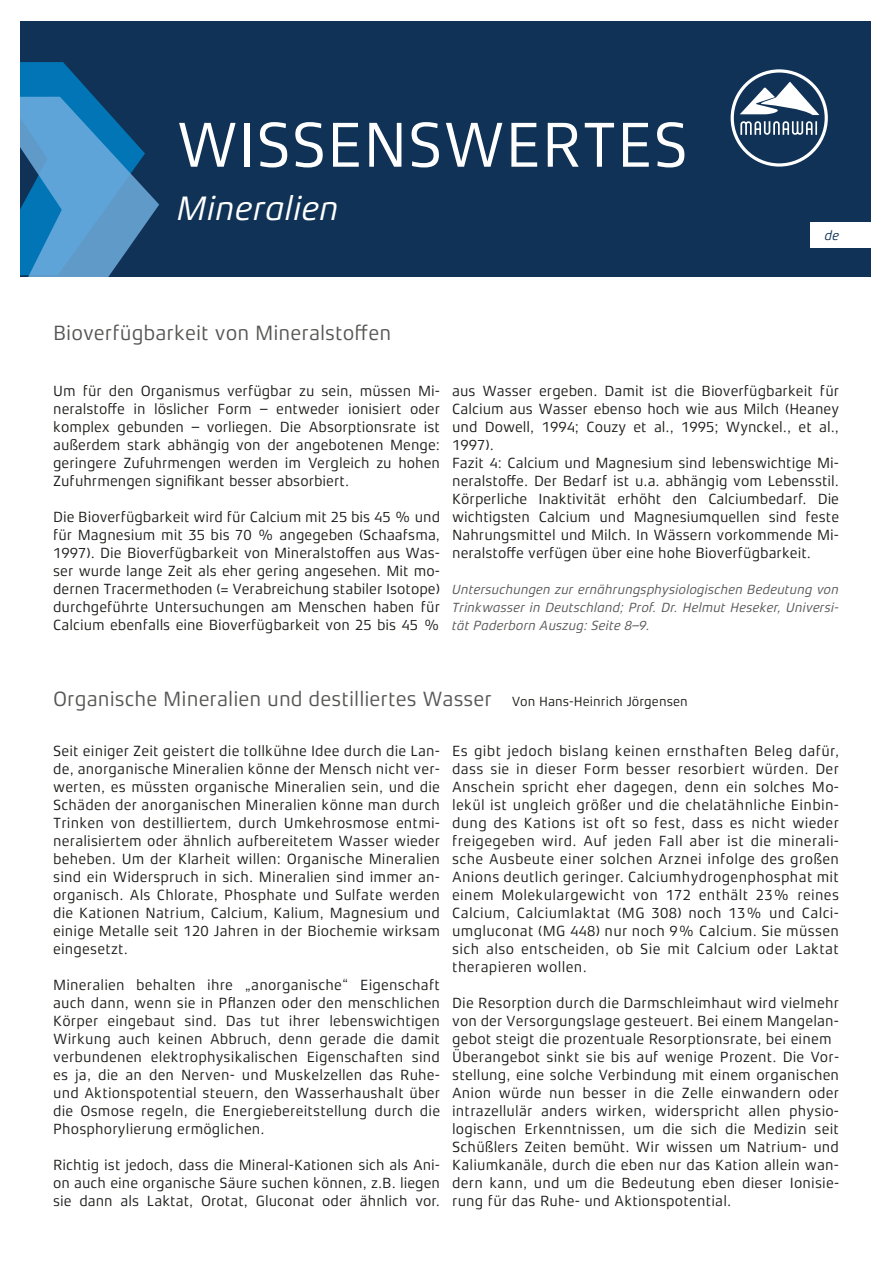
<style>
.page{position:relative;width:893px;height:1263px;background:#fff}
.page>*{position:absolute;margin:0;border:0;box-sizing:border-box;transform-origin:0 0}
.t1{font:64.5px "Xenois Sans Pro";color:#fff}
.t2{font:italic 34.5px "Xenois Sans Pro";color:#fff}
.t3{font:21px "Xenois Sans Pro";color:#575756}
.t4{font:15px/18px "Xenois Sans Pro";letter-spacing:.01em;color:#1d1d1b;text-align:justify}
.t5{font:italic 13.5px/18px "Xenois Sans Pro";color:#575756;text-align:justify}
.t6{font:italic 13.5px "Xenois Sans Pro";color:#103256}
.s1{font-size:13.5px;color:#1d1d1b}
</style>
<div class="page">
<div style="left:20px;top:21px;width:851px;height:255px;background:#103256"></div>
<svg style="left:20px;top:62px;width:139px;height:214px"></svg>
<svg style="left:731px;top:69px;width:97px;height:98px"></svg>
<div style="left:810px;top:222px;width:60px;height:26px;background:#fff"></div>
<h1 class="t1" style="left:176px;top:108px;width:233px">Wissensw</h1>
<h1 class="t1" style="left:505px;top:108px;width:177px">ertes</h1>
<h2 class="t2" style="left:177px;top:189px;width:164px">Mineralien</h2>
<p class="t6" style="left:825px;top:228px;width:16px">de</p>
<h3 class="t3" style="left:53px;top:321px;width:340px">Bioverfügbarkeit von Mineralstoffen</h3>
<p class="t4" style="left:53px;top:382px;width:388px">Um für den Organismus verfügbar zu sein, müssen Mi&shy;neralstoffe in löslicher Form – entweder ionisiert oder komplex gebunden – vorliegen. Die Absorptionsrate ist außerdem stark abhängig von der angebotenen Menge: geringere Zufuhrmengen werden im Vergleich zu hohen Zufuhrmengen signifikant besser absorbiert.</p>
<p class="t4" style="left:53px;top:508px;width:388px">Die Bioverfügbarkeit wird für Calcium mit 25 bis 45 % und für Magnesium mit 35 bis 70 % angegeben (Schaafsma, 1997). Die Bioverfügbarkeit von Mineralstoffen aus Was&shy;ser wurde lange Zeit als eher gering angesehen. Mit mo&shy;dernen Tracermethoden (= Verabreichung stabiler Isotope) durchgeführte Untersuchungen am Menschen haben für Calcium ebenfalls eine Bioverfügbarkeit von 25 bis 45 %</p>
<p class="t4" style="left:452px;top:382px;width:388px;text-align:left">aus Wasser ergeben. Damit ist die Bioverfügbarkeit für Calcium aus Wasser ebenso hoch wie aus Milch (Heaney und Dowell, 1994; Couzy et al., 1995; Wynckel., et al., 1997).<br>Fazit 4: Calcium und Magnesium sind lebenswichtige Mi&shy;neralstoffe. Der Bedarf ist u.a. abhängig vom Lebensstil.<br>Körperliche Inaktivität erhöht den Calciumbedarf. Die wichtigsten Calcium und Magnesiumquellen sind feste Nahrungsmittel und Milch. In Wässern vorkommende Mi&shy;neralstoffe verfügen über eine hohe Bioverfügbarkeit.</p>
<p class="t5" style="left:452px;top:580px;width:388px">Untersuchungen zur ernährungsphysiologischen Bedeutung von Trinkwasser in Deutschland; Prof. Dr. Helmut Heseker, Universi&shy;tät Paderborn Auszug: Seite 8–9.</p>
<h3 class="t3" style="left:53px;top:687px;width:636px">Organische Mineralien und destilliertes Wasser <span class="s1">Von Hans-Heinrich Jörgensen</span></h3>
<p class="t4" style="left:53px;top:742px;width:388px">Seit einiger Zeit geistert die tollkühne Idee durch die Lan&shy;de, anorganische Mineralien könne der Mensch nicht ver&shy;werten, es müssten organische Mineralien sein, und die Schäden der anorganischen Mineralien könne man durch Trinken von destilliertem, durch Umkehrosmose entmi&shy;neralisiertem oder ähnlich aufbereitetem Wasser wieder beheben. Um der Klarheit willen: Organische Mineralien sind ein Widerspruch in sich. Mineralien sind immer an&shy;organisch. Als Chlorate, Phosphate und Sulfate werden die Kationen Natrium, Calcium, Kalium, Magnesium und einige Metalle seit 120 Jahren in der Biochemie wirksam eingesetzt.</p>
<p class="t4" style="left:53px;top:976px;width:388px">Mineralien behalten ihre „anorganische“ Eigenschaft auch dann, wenn sie in Pflanzen oder den menschlichen Körper eingebaut sind. Das tut ihrer lebenswichtigen Wirkung auch keinen Abbruch, denn gerade die damit verbundenen elektrophysikalischen Eigenschaften sind es ja, die an den Nerven- und Muskelzellen das Ruhe&shy;und Aktionspotential steuern, den Wasserhaushalt über die Osmose regeln, die Energiebereitstellung durch die Phosphorylierung ermöglichen.</p>
<p class="t4" style="left:53px;top:1156px;width:388px">Richtig ist jedoch, dass die Mineral-Kationen sich als Ani&shy;on auch eine organische Säure suchen können, z.B. liegen sie dann als Laktat, Orotat, Gluconat oder ähnlich vor.</p>
<p class="t4" style="left:452px;top:742px;width:388px">Es gibt jedoch bislang keinen ernsthaften Beleg dafür, dass sie in dieser Form besser resorbiert würden. Der Anschein spricht eher dagegen, denn ein solches Mo&shy;lekül ist ungleich größer und die chelatähnliche Einbin&shy;dung des Kations ist oft so fest, dass es nicht wieder freigegeben wird. Auf jeden Fall aber ist die minerali&shy;sche Ausbeute einer solchen Arznei infolge des großen Anions deutlich geringer. Calciumhydrogenphosphat mit einem Molekulargewicht von 172 enthält 23% reines Calcium, Calciumlaktat (MG 308) noch 13% und Calci&shy;umgluconat (MG 448) nur noch 9% Calcium. Sie müssen sich also entscheiden, ob Sie mit Calcium oder Laktat therapieren wollen.</p>
<p class="t4" style="left:452px;top:994px;width:388px;text-align:left">Die Resorption durch die Darmschleimhaut wird vielmehr von der Versorgungslage gesteuert. Bei einem Mangelan&shy;gebot steigt die prozentuale Resorptionsrate, bei einem Überangebot sinkt sie bis auf wenige Prozent. Die Vor&shy;stellung, eine solche Verbindung mit einem organischen Anion würde nun besser in die Zelle einwandern oder intrazellulär anders wirken, widerspricht allen physio&shy;logischen Erkenntnissen, um die sich die Medizin seit Schüßlers Zeiten bemüht. Wir wissen um Natrium- und Kaliumkanäle, durch die eben nur das Kation allein wan&shy;dern kann, und um die Bedeutung eben dieser Ionisie&shy;rung für das Ruhe- und Aktionspotential.</p>
</div>
